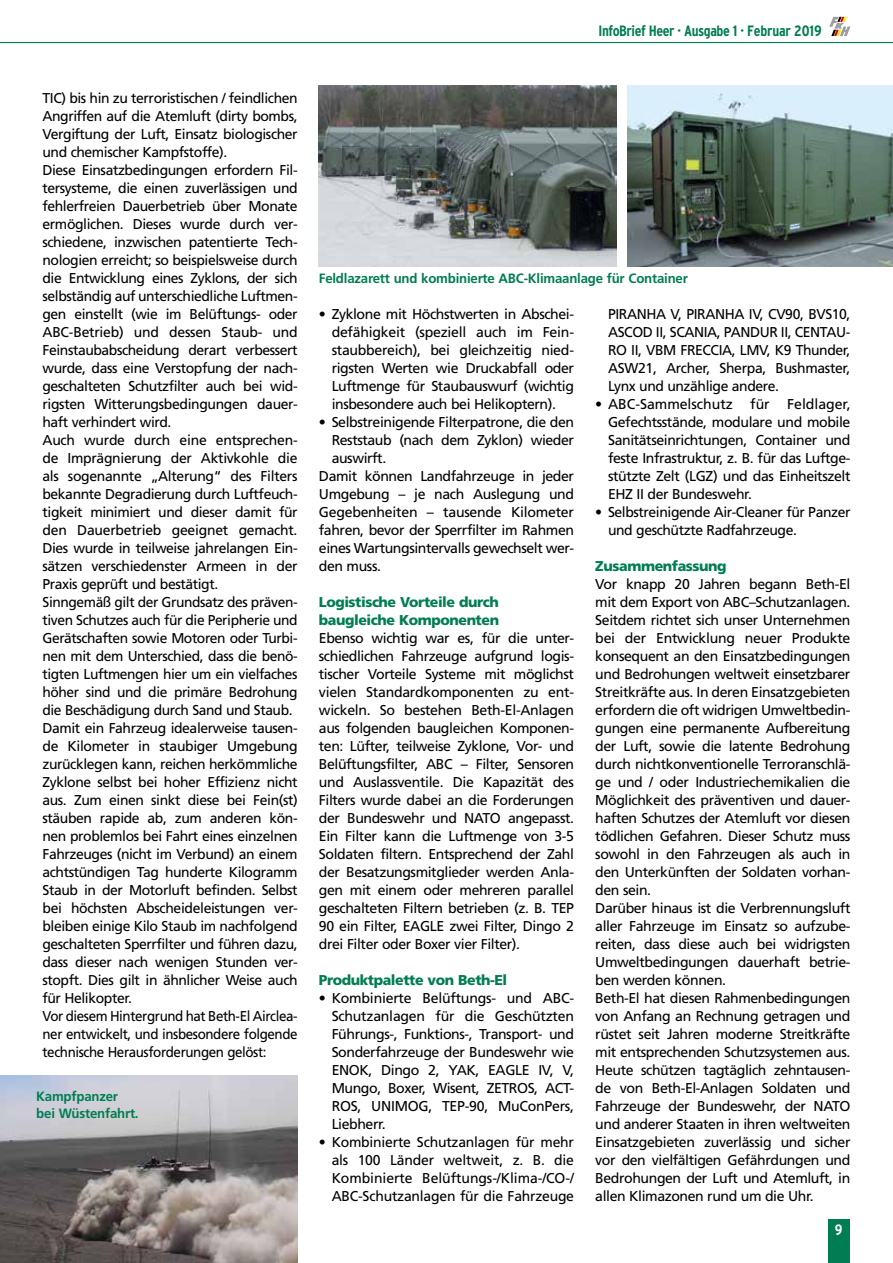
<style>
.page{position:relative;width:893px;height:1263px;background:#fff}
.page>*{position:absolute;margin:0;border:0;box-sizing:border-box;transform-origin:0 0}
.t1{font:700 condensed 15px "Interstate";letter-spacing:-.03em;color:#007d53}
.t2{font:700 condensed 15px "Interstate";color:#fff}
.t3{font:14.25px/18px "Frutiger LT Pro";letter-spacing:-.03em;color:#000}
.t4{font:14.25px/18px "Frutiger";letter-spacing:-.03em;color:#000;text-align:justify}
.t5{font:900 14.25px/18px "Frutiger";letter-spacing:-.03em;color:#007d53}
.t6{font:700 13.5px/16.2px "Frutiger LT Pro";letter-spacing:-.015em;color:#007d53}
</style>
<div class="page">
<hr style="left:0;top:42px;width:893px;height:1px;background:#007d53">
<svg style="left:829px;top:17px;width:21px;height:19px"></svg>
<div style="left:828px;top:1219px;width:21px;height:44px;background:#007d53"></div>
<img style="left:319px;top:85px;width:298px;height:181px">
<img style="left:628px;top:85px;width:265px;height:181px">
<img style="left:0;top:1075px;width:298px;height:188px">
<p class="t3" style="left:43px;top:89px;width:257px">TIC) bis hin zu terroristischen / feindlichen Angriffen auf die Atemluft (dirty bombs, Vergiftung der Luft, Einsatz biologischer und chemischer Kampfstoffe).<br>Diese Einsatzbedingungen erfordern Fil&shy;tersysteme, die einen zuverlässigen und fehlerfreien Dauerbetrieb über Monate ermöglichen. Dieses wurde durch ver&shy;schiedene, inzwischen patentierte Tech&shy;nologien erreicht; so beispielsweise durch die Entwicklung eines Zyklons, der sich selbständig auf unterschiedliche Luftmen&shy;gen einstellt (wie im Belüftungs- oder ABC-Betrieb) und dessen Staub- und Feinstaubabscheidung derart verbessert wurde, dass eine Verstopfung der nach&shy;geschalteten Schutzfilter auch bei wid&shy;rigsten Witterungsbedingungen dauer&shy;haft verhindert wird.<br>Auch wurde durch eine entsprechen&shy;de Imprägnierung der Aktivkohle die als sogenannte „Alterung“ des Filters bekannte Degradierung durch Luftfeuch&shy;tigkeit minimiert und dieser damit für den Dauerbetrieb geeignet gemacht.<br>Dies wurde in teilweise jahrelangen Ein&shy;sätzen verschiedenster Armeen in der Praxis geprüft und bestätigt.<br>Sinngemäß gilt der Grundsatz des präven&shy;tiven Schutzes auch für die Peripherie und Gerätschaften sowie Motoren oder Turbi&shy;nen mit dem Unterschied, dass die benö&shy;tigten Luftmengen hier um ein vielfaches höher sind und die primäre Bedrohung die Beschädigung durch Sand und Staub.<br>Damit ein Fahrzeug idealerweise tausen&shy;de Kilometer in staubiger Umgebung zurücklegen kann, reichen herkömmliche Zyklone selbst bei hoher Effizienz nicht aus. Zum einen sinkt diese bei Fein(st) stäuben rapide ab, zum anderen kön&shy;nen problemlos bei Fahrt eines einzelnen Fahrzeuges (nicht im Verbund) an einem achtstündigen Tag hunderte Kilogramm Staub in der Motorluft befinden. Selbst bei höchsten Abscheideleistungen ver&shy;bleiben einige Kilo Staub im nachfolgend geschalteten Sperrfilter und führen dazu, dass dieser nach wenigen Stunden ver&shy;stopft. Dies gilt in ähnlicher Weise auch für Helikopter.<br>Vor diesem Hintergrund hat Beth-El Airclea&shy;ner entwickelt, und insbesondere folgende technische Herausforderungen gelöst:</p>
<p class="t6" style="left:36px;top:1088px;width:104px">Kampfpanzer bei Wüstenfahrt.</p>
<p class="t1" style="left:598px;top:22px;width:225px">InfoBrief Heer · Ausgabe 1 · Februar 2019</p>
<p class="t6" style="left:319px;top:270px;width:370px">Feldlazarett und kombinierte ABC-Klimaanlage für Container</p>
<p class="t4" style="left:332px;top:305px;width:244px;text-indent:-13px">• Zyklone mit Höchstwerten in Abschei&shy;defähigkeit (speziell auch im Fein&shy;staubbereich), bei gleichzeitig nied&shy;rigsten Werten wie Druckabfall oder Luftmenge für Staubauswurf (wichtig insbesondere auch bei Helikoptern).</p>
<p class="t4" style="left:332px;top:413px;width:244px;text-indent:-13px">• Selbstreinigende Filterpatrone, die den Reststaub (nach dem Zyklon) wieder auswirft.</p>
<p class="t3" style="left:319px;top:467px;width:257px;text-align:justify">Damit können Landfahrzeuge in jeder Umgebung – je nach Auslegung und Gegebenheiten – tausende Kilometer fahren, bevor der Sperrfilter im Rahmen eines Wartungsintervalls gewechselt wer&shy;den muss.</p>
<p class="t5" style="left:319px;top:593px;width:182px">Logistische Vorteile durch baugleiche Komponenten</p>
<p class="t3" style="left:319px;top:629px;width:257px;text-align:justify">Ebenso wichtig war es, für die unter&shy;schiedlichen Fahrzeuge aufgrund logis&shy;tischer Vorteile Systeme mit möglichst vielen Standardkomponenten zu ent&shy;wickeln. So bestehen Beth-El-Anlagen aus folgenden baugleichen Komponen&shy;ten: Lüfter, teilweise Zyklone, Vor- und Belüftungsfilter, ABC – Filter, Sensoren und Auslassventile. Die Kapazität des Filters wurde dabei an die Forderungen der Bundeswehr und NATO angepasst.<br>Ein Filter kann die Luftmenge von 3-5<br>Soldaten filtern. Entsprechend der Zahl der Besatzungsmitglieder werden Anla&shy;gen mit einem oder mehreren parallel geschalteten Filtern betrieben (z. B. TEP 90 ein Filter, EAGLE zwei Filter, Dingo 2 drei Filter oder Boxer vier Filter).</p>
<p class="t5" style="left:319px;top:971px;width:190px">Produktpalette von Beth-El</p>
<p class="t4" style="left:332px;top:989px;width:244px;text-indent:-13px">• Kombinierte Belüftungs- und ABC-Schutzanlagen für die Geschützten Führungs-, Funktions-, Transport- und Sonderfahrzeuge der Bundeswehr wie ENOK, Dingo 2, YAK, EAGLE IV, V, Mungo, Boxer, Wisent, ZETROS, ACT-ROS, UNIMOG, TEP-90, MuConPers, Liebherr.</p>
<p class="t4" style="left:332px;top:1133px;width:244px;text-indent:-13px">• Kombinierte Schutzanlagen für mehr als 100 Länder weltweit, z. B. die Kombinierte Belüftungs-/Klima-/CO-/ ABC-Schutzanlagen für die Fahrzeuge</p>
<p class="t4" style="left:608px;top:305px;width:244px">PIRANHA V, PIRANHA IV, CV90, BVS10, ASCOD II, SCANIA, PANDUR II, CENTAU-RO II, VBM FRECCIA, LMV, K9 Thunder, ASW21, Archer, Sherpa, Bushmaster, Lynx und unzählige andere.</p>
<p class="t4" style="left:608px;top:395px;width:244px;text-indent:-13px">• ABC-Sammelschutz für Feldlager, Gefechtsstände, modulare und mobile Sanitätseinrichtungen, Container und feste Infrastruktur, z. B. für das Luftge&shy;stützte Zelt (LGZ) und das Einheitszelt EHZ II der Bundeswehr.</p>
<p class="t4" style="left:608px;top:503px;width:244px;text-indent:-13px">• Selbstreinigende Air-Cleaner für Panzer und geschützte Radfahrzeuge.</p>
<p class="t5" style="left:595px;top:557px;width:133px">Zusammenfassung</p>
<p class="t3" style="left:595px;top:575px;width:257px">Vor knapp 20 Jahren begann Beth-El mit dem Export von ABC–Schutzanlagen.<br>Seitdem richtet sich unser Unternehmen bei der Entwicklung neuer Produkte konsequent an den Einsatzbedingungen und Bedrohungen weltweit einsetzbarer Streitkräfte aus. In deren Einsatzgebieten erfordern die oft widrigen Umweltbedin&shy;gungen eine permanente Aufbereitung der Luft, sowie die latente Bedrohung durch nichtkonventionelle Terroranschlä&shy;ge und / oder Industriechemikalien die Möglichkeit des präventiven und dauer&shy;haften Schutzes der Atemluft vor diesen tödlichen Gefahren. Dieser Schutz muss sowohl in den Fahrzeugen als auch in den Unterkünften der Soldaten vorhan&shy;den sein.<br>Darüber hinaus ist die Verbrennungsluft aller Fahrzeuge im Einsatz so aufzube&shy;reiten, dass diese auch bei widrigsten Umweltbedingungen dauerhaft betrie&shy;ben werden können.<br>Beth-El hat diesen Rahmenbedingungen von Anfang an Rechnung getragen und rüstet seit Jahren moderne Streitkräfte mit entsprechenden Schutzsystemen aus.<br>Heute schützen tagtäglich zehntausen&shy;de von Beth-El-Anlagen Soldaten und Fahrzeuge der Bundeswehr, der NATO und anderer Staaten in ihren weltweiten Einsatzgebieten zuverlässig und sicher vor den vielfältigen Gefährdungen und Bedrohungen der Luft und Atemluft, in allen Klimazonen rund um die Uhr.</p>
<p class="t2" style="left:835px;top:1221px;width:9px">9</p>
</div>
